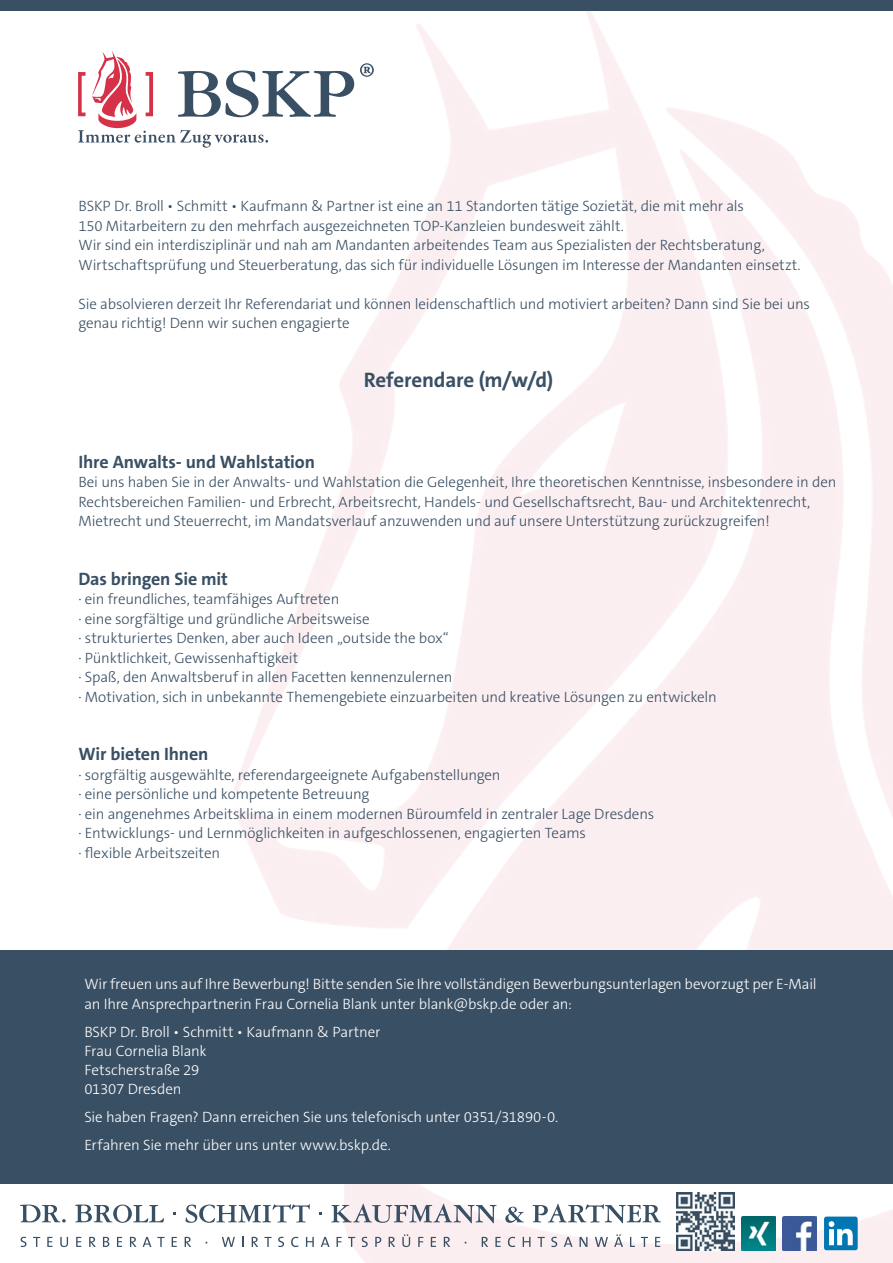
<style>
.page{position:relative;width:893px;height:1263px;background:#fff}
.page>*{position:absolute;margin:0;border:0;box-sizing:border-box;transform-origin:0 0}
.t1{font:700 21px "The Sans C5";letter-spacing:-.005em;color:#394f63}
.t2{font:700 18px "The Sans C5";letter-spacing:-.01em;color:#394f63}
.t3{font:300 15px/19.5px "The Sans C5";letter-spacing:-.01em;color:#394f63}
.t4{font:300 15px/19px "The Sans C5";letter-spacing:-.01em;color:#fff}
</style>
<div class="page">
<img style="left:214px;top:11px;width:679px;height:1252px">
<div style="left:0;top:0;width:893px;height:11px;background:#394f63"></div>
<div style="left:0;top:951px;width:893px;height:233px;background:#394f63"></div>
<svg style="left:20px;top:1204px;width:46px;height:18px"></svg>
<svg style="left:75px;top:1204px;width:89px;height:19px"></svg>
<svg style="left:186px;top:1204px;width:124px;height:19px"></svg>
<svg style="left:331px;top:1203px;width:166px;height:20px"></svg>
<svg style="left:505px;top:1207px;width:19px;height:16px"></svg>
<svg style="left:533px;top:1203px;width:128px;height:20px"></svg>
<svg style="left:21px;top:1237px;width:6px;height:10px"></svg>
<svg style="left:33px;top:1237px;width:7px;height:10px"></svg>
<svg style="left:47px;top:1237px;width:5px;height:10px"></svg>
<svg style="left:60px;top:1237px;width:8px;height:10px"></svg>
<svg style="left:76px;top:1237px;width:5px;height:10px"></svg>
<svg style="left:89px;top:1237px;width:7px;height:10px"></svg>
<svg style="left:103px;top:1237px;width:6px;height:10px"></svg>
<svg style="left:117px;top:1237px;width:5px;height:10px"></svg>
<svg style="left:130px;top:1237px;width:7px;height:10px"></svg>
<svg style="left:143px;top:1237px;width:8px;height:10px"></svg>
<svg style="left:157px;top:1237px;width:8px;height:10px"></svg>
<svg style="left:172px;top:1237px;width:5px;height:10px"></svg>
<svg style="left:185px;top:1237px;width:6px;height:10px"></svg>
<svg style="left:222px;top:1237px;width:13px;height:10px"></svg>
<svg style="left:242px;top:1237px;width:2px;height:10px"></svg>
<svg style="left:252px;top:1237px;width:6px;height:10px"></svg>
<svg style="left:264px;top:1237px;width:8px;height:10px"></svg>
<svg style="left:278px;top:1237px;width:6px;height:10px"></svg>
<svg style="left:291px;top:1237px;width:7px;height:10px"></svg>
<svg style="left:306px;top:1237px;width:8px;height:10px"></svg>
<svg style="left:321px;top:1237px;width:9px;height:10px"></svg>
<svg style="left:337px;top:1237px;width:5px;height:10px"></svg>
<svg style="left:348px;top:1237px;width:7px;height:10px"></svg>
<svg style="left:362px;top:1237px;width:6px;height:10px"></svg>
<svg style="left:375px;top:1237px;width:6px;height:10px"></svg>
<svg style="left:389px;top:1237px;width:6px;height:10px"></svg>
<svg style="left:402px;top:1234px;width:8px;height:13px"></svg>
<svg style="left:418px;top:1237px;width:5px;height:10px"></svg>
<svg style="left:431px;top:1237px;width:5px;height:10px"></svg>
<svg style="left:444px;top:1237px;width:6px;height:10px"></svg>
<svg style="left:482px;top:1237px;width:6px;height:10px"></svg>
<svg style="left:495px;top:1237px;width:6px;height:10px"></svg>
<svg style="left:508px;top:1237px;width:7px;height:10px"></svg>
<svg style="left:523px;top:1237px;width:7px;height:10px"></svg>
<svg style="left:538px;top:1237px;width:7px;height:10px"></svg>
<svg style="left:551px;top:1237px;width:6px;height:10px"></svg>
<svg style="left:564px;top:1237px;width:9px;height:10px"></svg>
<svg style="left:579px;top:1237px;width:8px;height:10px"></svg>
<svg style="left:595px;top:1237px;width:13px;height:10px"></svg>
<svg style="left:614px;top:1234px;width:9px;height:13px"></svg>
<svg style="left:630px;top:1237px;width:5px;height:10px"></svg>
<svg style="left:641px;top:1237px;width:7px;height:10px"></svg>
<svg style="left:655px;top:1237px;width:5px;height:10px"></svg>
<img style="left:783px;top:1216px;width:33px;height:34px">
<img style="left:742px;top:1216px;width:33px;height:34px">
<div style="left:824px;top:1216px;width:34px;height:34px;background:#0076b2;border-radius:2px"></div>
<svg style="left:829px;top:1221px;width:24px;height:24px"></svg>
<svg style="left:360px;top:63px;width:14px;height:14px"></svg>
<svg style="left:78px;top:51px;width:276px;height:97px"></svg>
<img style="left:676px;top:1192px;width:58px;height:58px">
<p class="t3" style="left:78px;top:197px;width:724px">BSKP Dr. Broll • Schmitt • Kaufmann &amp; Partner ist eine an 11 Standorten tätige Sozietät, die mit mehr als<br>150 Mitarbeitern zu den mehrfach ausgezeichneten TOP-Kanzleien bundesweit zählt.<br>Wir sind ein interdisziplinär und nah am Mandanten arbeitendes Team aus Spezialisten der Rechtsberatung, Wirtschaftsprüfung und Steuerberatung, das sich für individuelle Lösungen im Interesse der Mandanten einsetzt.</p>
<p class="t3" style="left:78px;top:294px;width:733px">Sie absolvieren derzeit Ihr Referendariat und können leidenschaftlich und motiviert arbeiten? Dann sind Sie bei uns genau richtig! Denn wir suchen engagierte</p>
<h1 class="t1" style="left:364px;top:366px;width:191px">Referendare (m/w/d)</h1>
<p class="t2" style="left:78px;top:450px;width:238px">Ihre Anwalts- und Wahlstation</p>
<p class="t3" style="left:78px;top:473px;width:759px">Bei uns haben Sie in der Anwalts- und Wahlstation die Gelegenheit, Ihre theoretischen Kenntnisse, insbesondere in den<br>Rechtsbereichen Familien- und Erbrecht, Arbeitsrecht, Handels- und Gesellschaftsrecht, Bau- und Architektenrecht,<br>Mietrecht und Steuerrecht, im Mandatsverlauf anzuwenden und auf unsere Unterstützung zurückzugreifen!</p>
<p class="t2" style="left:78px;top:567px;width:151px">Das bringen Sie mit</p>
<p class="t3" style="left:78px;top:590px;width:640px">· ein freundliches, teamfähiges Auftreten<br>· eine sorgfältige und gründliche Arbeitsweise<br>· strukturiertes Denken, aber auch Ideen „outside the box“<br>· Pünktlichkeit, Gewissenhaftigkeit<br>· Spaß, den Anwaltsberuf in allen Facetten kennenzulernen<br>· Motivation, sich in unbekannte Themengebiete einzuarbeiten und kreative Lösungen zu entwickeln</p>
<p class="t2" style="left:78px;top:743px;width:132px">Wir bieten Ihnen</p>
<p class="t3" style="left:78px;top:765px;width:577px">· sorgfältig ausgewählte, referendargeeignete Aufgabenstellungen<br>· eine persönliche und kompetente Betreuung<br>· ein angenehmes Arbeitsklima in einem modernen Büroumfeld in zentraler Lage Dresdens · Entwicklungs- und Lernmöglichkeiten in aufgeschlossenen, engagierten Teams<br>· flexible Arbeitszeiten</p>
<p class="t4" style="left:84px;top:974px;width:734px;line-height:19.5px">Wir freuen uns auf Ihre Bewerbung! Bitte senden Sie Ihre vollständigen Bewerbungsunterlagen bevorzugt per E-Mail an Ihre Ansprechpartnerin Frau Cornelia Blank unter blank@bskp.de oder an:</p>
<p class="t4" style="left:84px;top:1022px;width:298px">BSKP Dr. Broll • Schmitt • Kaufmann &amp; Partner<br>Frau Cornelia Blank<br>Fetscherstraße 29<br>01307 Dresden</p>
<p class="t4" style="left:84px;top:1103px;width:475px;line-height:28px">Sie haben Fragen? Dann erreichen Sie uns telefonisch unter 0351/31890-0.<br>Erfahren Sie mehr über uns unter www.bskp.de.</p>
</div>
